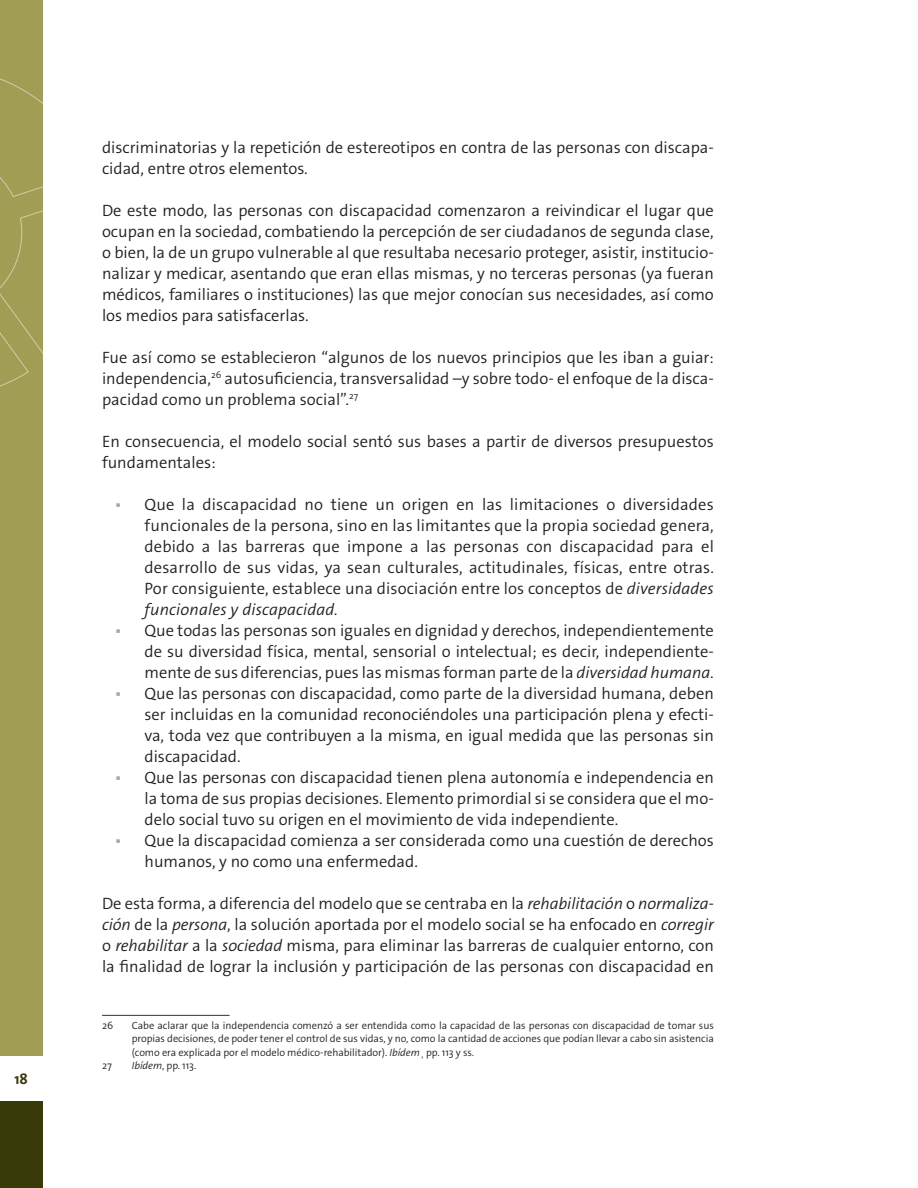
<style>
.page{position:relative;width:918px;height:1188px;background:#fff}
.page>*{position:absolute;margin:0;border:0;box-sizing:border-box;transform-origin:0 0}
.t1{font:300 16.5px/21px "The Sans Os F";color:#241f1f;text-align:justify}
.t2{font:700 15px "The Sans Os F";color:#393a0a}
.t3{font:300 10.5px/13.5px "The Sans Os F";letter-spacing:-.005em;color:#241f1f;text-align:justify}
.s1{font-weight:400;color:#b3a293}
.s2{font-style:italic}
</style>
<div class="page">
<div style="left:0;top:1101px;width:43px;height:87px;background:#393a0a"></div>
<div style="left:0;top:0;width:43px;height:1056px;background:#a19d55"></div>
<svg style="left:0;top:78px;width:43px;height:309px"></svg>
<hr style="left:102px;top:1015px;width:128px;height:1px;background:#393a0a">
<p class="t2" style="left:15px;top:1070px;width:15px">18</p>
<p class="t1" style="left:102px;top:137px;width:613px">discriminatorias y la repetición de estereotipos en contra de las personas con discapa&shy;cidad, entre otros elementos.</p>
<p class="t1" style="left:102px;top:200px;width:613px">De este modo, las personas con discapacidad comenzaron a reivindicar el lugar que ocupan en la sociedad, combatiendo la percepción de ser ciudadanos de segunda clase, o bien, la de un grupo vulnerable al que resultaba necesario proteger, asistir, institucio&shy;nalizar y medicar, asentando que eran ellas mismas, y no terceras personas (ya fueran médicos, familiares o instituciones) las que mejor conocían sus necesidades, así como los medios para satisfacerlas.</p>
<p class="t1" style="left:102px;top:347px;width:613px">Fue así como se establecieron “algunos de los nuevos principios que les iban a guiar: independencia,<sup>26</sup> autosuficiencia, transversalidad –y sobre todo- el enfoque de la disca&shy;pacidad como un problema social”.<sup>27</sup></p>
<p class="t1" style="left:102px;top:431px;width:613px">En consecuencia, el modelo social sentó sus bases a partir de diversos presupuestos fundamentales:</p>
<p class="t1" style="left:145px;top:494px;width:571px;text-indent:-30px"><span class="s1">▪</span> Que la discapacidad no tiene un origen en las limitaciones o diversidades funcionales de la persona, sino en las limitantes que la propia sociedad genera, debido a las barreras que impone a las personas con discapacidad para el desarrollo de sus vidas, ya sean culturales, actitudinales, físicas, entre otras.<br>Por consiguiente, establece una disociación entre los conceptos de <span class="s2">diversidades funcionales y discapacidad.</span></p>
<p class="t1" style="left:145px;top:620px;width:571px;text-indent:-30px"><span class="s1">▪</span> Que todas las personas son iguales en dignidad y derechos, independientemente de su diversidad física, mental, sensorial o intelectual; es decir, independiente&shy;mente de sus diferencias, pues las mismas forman parte de la <span class="s2">diversidad humana</span>.</p>
<p class="t1" style="left:145px;top:683px;width:571px;text-indent:-30px"><span class="s1">▪</span> Que las personas con discapacidad, como parte de la diversidad humana, deben ser incluidas en la comunidad reconociéndoles una participación plena y efecti&shy;va, toda vez que contribuyen a la misma, en igual medida que las personas sin discapacidad.</p>
<p class="t1" style="left:145px;top:767px;width:571px;text-indent:-30px"><span class="s1">▪</span> Que las personas con discapacidad tienen plena autonomía e independencia en la toma de sus propias decisiones. Elemento primordial si se considera que el mo&shy;delo social tuvo su origen en el movimiento de vida independiente.</p>
<p class="t1" style="left:145px;top:830px;width:571px;text-indent:-30px"><span class="s1">▪</span> Que la discapacidad comienza a ser considerada como una cuestión de derechos humanos, y no como una enfermedad.</p>
<p class="t1" style="left:102px;top:893px;width:613px">De esta forma, a diferencia del modelo que se centraba en la <span class="s2">rehabilitación</span> o <span class="s2">normaliza&shy;ción</span> de la <span class="s2">persona</span>, la solución aportada por el modelo social se ha enfocado en <span class="s2">corregir </span>o <span class="s2">rehabilitar</span> a la <span class="s2">sociedad</span> misma, para eliminar las barreras de cualquier entorno, con la finalidad de lograr la inclusión y participación de las personas con discapacidad en</p>
<p class="t3" style="left:102px;top:1019px;width:13px">26</p>
<p class="t3" style="left:132px;top:1019px;width:584px">Cabe aclarar que la independencia comenzó a ser entendida como la capacidad de las personas con discapacidad de tomar sus propias decisiones, de poder tener el control de sus vidas, y no, como la cantidad de acciones que podían llevar a cabo sin asistencia (como era explicada por el modelo médico-rehabilitador). <span class="s2">Ibídem</span>¸ pp. 113 y ss.</p>
<p class="t3" style="left:102px;top:1059px;width:11px">27</p>
<p class="t3" style="left:132px;top:1059px;width:66px"><span class="s2">Ibídem</span>, pp. 113.</p>
</div>
